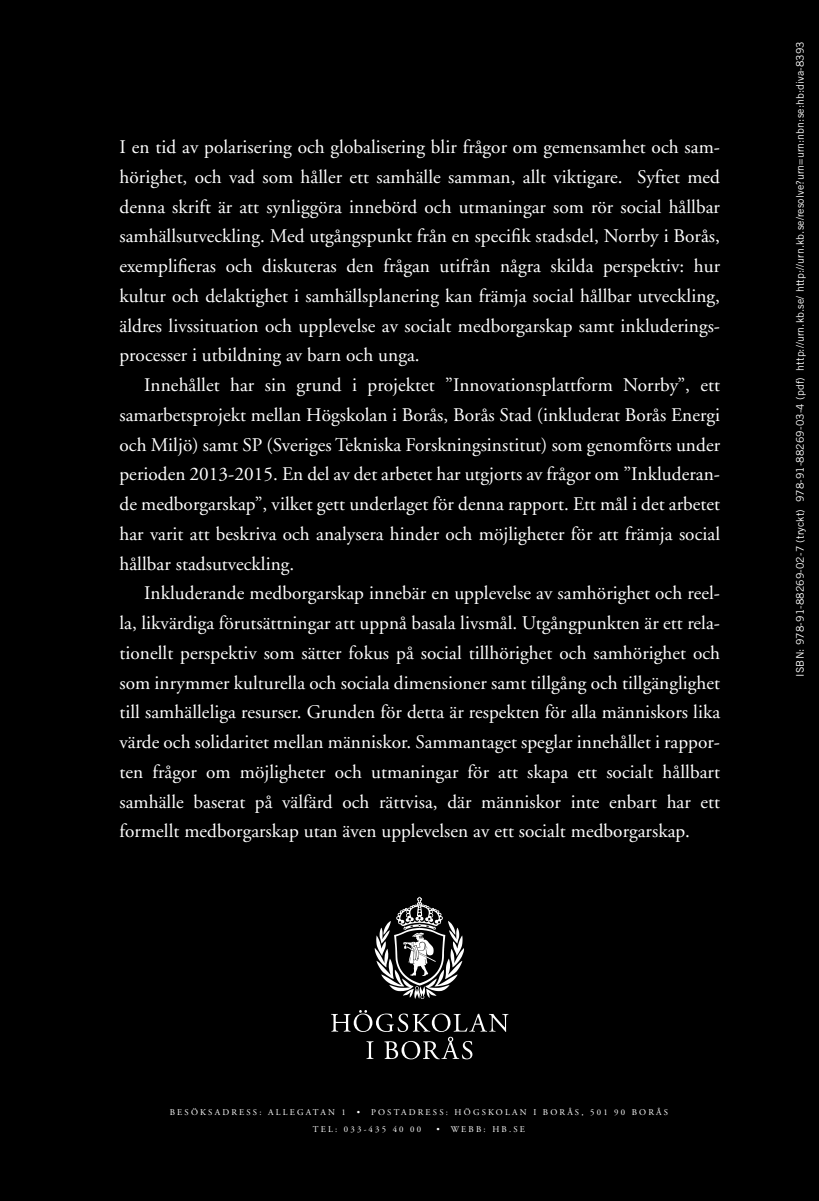
<style>
.page{position:relative;width:819px;height:1201px;background:#fff}
.page>*{position:absolute;margin:0;border:0;box-sizing:border-box;transform-origin:0 0}
.t1{font:19.25px/29.8px "Adobe Garamond";letter-spacing:.005em;color:#fff;text-align:justify}
.t2{font:10.5px "Trade Gothic LT Std";letter-spacing:.01em;color:#fff}
.t3{font:8.75px/17.5px "Adobe Garamond";letter-spacing:.25em;color:#fff}
</style>
<div class="page">
<div style="left:0;top:0;width:819px;height:1200px;background:#000"></div>
<svg style="left:331px;top:1010px;width:177px;height:49px"></svg>
<svg style="left:375px;top:896px;width:89px;height:103px"></svg>
<p class="t1" style="left:119px;top:132px;width:602px">I en tid av polarisering och globalisering blir frågor om gemensamhet och sam&shy;hörighet, och vad som håller ett samhälle samman, allt viktigare. Syftet med denna skrift är att synliggöra innebörd och utmaningar som rör social hållbar samhällsutveckling. Med utgångspunkt från en specifik stadsdel, Norrby i Borås, exemplifieras och diskuteras den frågan utifrån några skilda perspektiv: hur kultur och delaktighet i samhällsplanering kan främja social hållbar utveckling, äldres livssituation och upplevelse av socialt medborgarskap samt inkluderings&shy;processer i utbildning av barn och unga.</p>
<p class="t1" style="left:119px;top:370px;width:602px;text-indent:25px">Innehållet har sin grund i projektet ”Innovationsplattform Norrby”, ett samarbetsprojekt mellan Högskolan i Borås, Borås Stad (inkluderat Borås Energi och Miljö) samt SP (Sveriges Tekniska Forskningsinstitut) som genomförts under perioden 2013-2015. En del av det arbetet har utgjorts av frågor om ”Inkluderan&shy;de medborgarskap”, vilket gett underlaget för denna rapport. Ett mål i det arbetet har varit att beskriva och analysera hinder och möjligheter för att främja social hållbar stadsutveckling.</p>
<p class="t1" style="left:119px;top:579px;width:602px;text-indent:25px">Inkluderande medborgarskap innebär en upplevelse av samhörighet och reel&shy;la, likvärdiga förutsättningar att uppnå basala livsmål. Utgångpunkten är ett rela&shy;tionellt perspektiv som sätter fokus på social tillhörighet och samhörighet och som inrymmer kulturella och sociala dimensioner samt tillgång och tillgänglighet till samhälleliga resurser. Grunden för detta är respekten för alla människors lika värde och solidaritet mellan människor. Sammantaget speglar innehållet i rappor&shy;ten frågor om möjligheter och utmaningar för att skapa ett socialt hållbart samhälle baserat på välfärd och rättvisa, där människor inte enbart har ett formellt medborgarskap utan även upplevelsen av ett socialt medborgarskap.</p>
<p class="t2" style="left:793px;top:676px;width:637px;rotate:-90deg">ISBN: 978-91-88269-02-7 (tryckt) 978-91-88269-03-4 (pdf) http://urn.kb.se/ http://urn.kb.se/resolve?urn=urn:nbn:se:hb:diva-8393</p>
<p class="t3" style="left:313px;top:1103px;width:357px;text-indent:44px">• POSTADRESS: HÖGSKOLAN I BORÅS, 501 90 BORÅS<br>TEL: 033-435 40 00</p>
<p class="t3" style="left:170px;top:1103px;width:177px">BESÖKSADRESS: ALLEGATAN 1</p>
<p class="t3" style="left:436px;top:1121px;width:90px">• WEBB: HB.SE</p>
</div>
